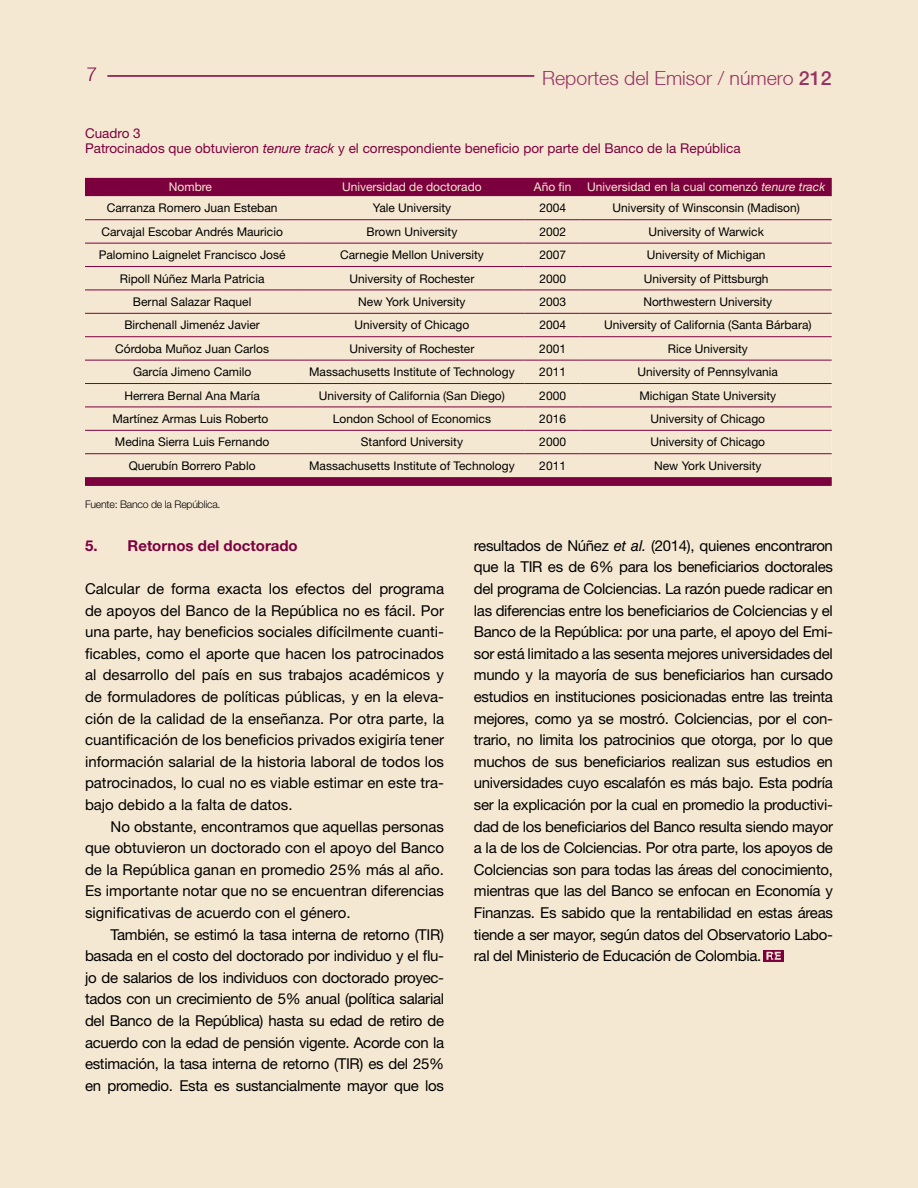
<style>
.page{position:relative;width:918px;height:1188px;background:#f5e8d2}
.page>*{position:absolute;margin:0;border:0;box-sizing:border-box;transform-origin:0 0}
.t1{font:300 19.5px "Helvetica Neue LT";color:#973364}
.t2{font:300 19.5px "Helvetica Neue LT";color:#7d003e}
.t3{font:15px/21.6px "Helvetica Neue LT Std";letter-spacing:-.02em;color:#000;text-align:justify}
.t4{font:700 15px "Helvetica Neue LT Std";color:#7d003e}
.t5{font:13.5px/15px "Helvetica Neue LT Std";color:#7d003e}
.t6{font:12px "Helvetica Neue LT Std";color:#000}
.t7{font:12px "Helvetica Neue LT Std";color:#f5e8d2}
.t8{font:300 10.5px "Helvetica Neue LT Std";letter-spacing:-.02em;color:#000}
.s1{font-family:"Helvetica Neue";font-weight:500}
.s2{font-style:italic}
.s3{font-family:"Helvetica LT Std";font-style:italic}
</style>
<div class="page">
<hr style="left:107px;top:75px;width:427px;height:2px;background:#7d003e">
<svg style="left:763px;top:950px;width:20px;height:11px"></svg>
<svg style="left:766px;top:952px;width:15px;height:8px"></svg>
<svg style="left:85px;top:178px;width:747px;height:308px;background:#7d013f"></svg>
<svg style="left:85px;top:196px;width:747px;height:281px"></svg>
<hr style="left:85px;top:219px;width:211px;height:1px;background:#7d003e">
<hr style="left:296px;top:219px;width:229px;height:1px;background:#7d003e">
<hr style="left:525px;top:219px;width:56px;height:1px;background:#7d003e">
<hr style="left:581px;top:219px;width:251px;height:1px;background:#7d003e">
<hr style="left:85px;top:243px;width:211px;height:1px;background:#7d003e">
<hr style="left:296px;top:243px;width:229px;height:1px;background:#7d003e">
<hr style="left:525px;top:243px;width:56px;height:1px;background:#7d003e">
<hr style="left:581px;top:243px;width:251px;height:1px;background:#7d003e">
<hr style="left:85px;top:266px;width:211px;height:1px;background:#7d003e">
<hr style="left:296px;top:266px;width:229px;height:1px;background:#7d003e">
<hr style="left:525px;top:266px;width:56px;height:1px;background:#7d003e">
<hr style="left:581px;top:266px;width:251px;height:1px;background:#7d003e">
<hr style="left:85px;top:290px;width:211px;height:1px;background:#7d003e">
<hr style="left:296px;top:290px;width:229px;height:1px;background:#7d003e">
<hr style="left:525px;top:290px;width:56px;height:1px;background:#7d003e">
<hr style="left:581px;top:290px;width:251px;height:1px;background:#7d003e">
<hr style="left:85px;top:313px;width:211px;height:1px;background:#7d003e">
<hr style="left:296px;top:313px;width:229px;height:1px;background:#7d003e">
<hr style="left:525px;top:313px;width:56px;height:1px;background:#7d003e">
<hr style="left:581px;top:313px;width:251px;height:1px;background:#7d003e">
<hr style="left:85px;top:336px;width:211px;height:1px;background:#7d003e">
<hr style="left:296px;top:336px;width:229px;height:1px;background:#7d003e">
<hr style="left:525px;top:336px;width:56px;height:1px;background:#7d003e">
<hr style="left:581px;top:336px;width:251px;height:1px;background:#7d003e">
<hr style="left:85px;top:360px;width:211px;height:1px;background:#7d003e">
<hr style="left:296px;top:360px;width:229px;height:1px;background:#7d003e">
<hr style="left:525px;top:360px;width:56px;height:1px;background:#7d003e">
<hr style="left:581px;top:360px;width:251px;height:1px;background:#7d003e">
<hr style="left:85px;top:383px;width:211px;height:1px;background:#7d003e">
<hr style="left:296px;top:383px;width:229px;height:1px;background:#7d003e">
<hr style="left:525px;top:383px;width:56px;height:1px;background:#7d003e">
<hr style="left:581px;top:383px;width:251px;height:1px;background:#7d003e">
<hr style="left:85px;top:407px;width:211px;height:1px;background:#7d003e">
<hr style="left:296px;top:407px;width:229px;height:1px;background:#7d003e">
<hr style="left:525px;top:407px;width:56px;height:1px;background:#7d003e">
<hr style="left:581px;top:407px;width:251px;height:1px;background:#7d003e">
<hr style="left:85px;top:430px;width:211px;height:1px;background:#7d003e">
<hr style="left:296px;top:430px;width:229px;height:1px;background:#7d003e">
<hr style="left:525px;top:430px;width:56px;height:1px;background:#7d003e">
<hr style="left:581px;top:430px;width:251px;height:1px;background:#7d003e">
<hr style="left:85px;top:453px;width:211px;height:1px;background:#7d003e">
<hr style="left:296px;top:453px;width:229px;height:1px;background:#7d003e">
<hr style="left:525px;top:453px;width:56px;height:1px;background:#7d003e">
<hr style="left:581px;top:453px;width:251px;height:1px;background:#7d003e">
<h1 class="t2" style="left:86px;top:63px;width:12px">7</h1>
<h1 class="t1" style="left:542px;top:67px;width:291px">Reportes del Emisor / número <span class="s1">212</span></h1>
<p class="t5" style="left:85px;top:125px;width:657px">Cuadro 3<br>Patrocinados que obtuvieron <span class="s2">tenure track</span> y el correspondiente beneficio por parte del Banco de la República</p>
<p class="t7" style="left:169px;top:180px;width:45px">Nombre</p>
<p class="t7" style="left:342px;top:180px;width:141px">Universidad de doctorado</p>
<p class="t7" style="left:534px;top:180px;width:39px">Año fin</p>
<p class="t7" style="left:587px;top:180px;width:239px">Universidad en la cual comenzó <span class="s2">tenure track</span></p>
<p class="t6" style="left:107px;top:201px;width:172px">Carranza Romero Juan Esteban</p>
<p class="t6" style="left:373px;top:201px;width:80px">Yale University</p>
<p class="t6" style="left:539px;top:201px;width:28px">2004</p>
<p class="t6" style="left:612px;top:201px;width:189px">University of Winsconsin (Madison)</p>
<p class="t6" style="left:101px;top:224px;width:183px">Carvajal Escobar Andrés Mauricio</p>
<p class="t6" style="left:367px;top:224px;width:92px">Brown University</p>
<p class="t6" style="left:539px;top:224px;width:28px">2002</p>
<p class="t6" style="left:648px;top:224px;width:117px">University of Warwick</p>
<p class="t6" style="left:99px;top:248px;width:188px">Palomino Laignelet Francisco José</p>
<p class="t6" style="left:340px;top:248px;width:145px">Carnegie Mellon University</p>
<p class="t6" style="left:539px;top:248px;width:28px">2007</p>
<p class="t6" style="left:647px;top:248px;width:120px">University of Michigan</p>
<p class="t6" style="left:120px;top:271px;width:146px">Ripoll Núñez Marla Patricia</p>
<p class="t6" style="left:350px;top:271px;width:126px">University of Rochester</p>
<p class="t6" style="left:539px;top:271px;width:28px">2000</p>
<p class="t6" style="left:644px;top:271px;width:127px">University of Pittsburgh</p>
<p class="t6" style="left:133px;top:294px;width:120px">Bernal Salazar Raquel</p>
<p class="t6" style="left:358px;top:294px;width:109px">New York University</p>
<p class="t6" style="left:539px;top:294px;width:28px">2003</p>
<p class="t6" style="left:643px;top:294px;width:130px">Northwestern University</p>
<p class="t6" style="left:124px;top:318px;width:137px">Birchenall Jimenéz Javier</p>
<p class="t6" style="left:355px;top:318px;width:116px">University of Chicago</p>
<p class="t6" style="left:539px;top:318px;width:28px">2004</p>
<p class="t6" style="left:604px;top:318px;width:209px">University of California (Santa Bárbara)</p>
<p class="t6" style="left:115px;top:341px;width:156px">Córdoba Muñoz Juan Carlos</p>
<p class="t6" style="left:350px;top:341px;width:126px">University of Rochester</p>
<p class="t6" style="left:539px;top:341px;width:28px">2001</p>
<p class="t6" style="left:668px;top:341px;width:81px">Rice University</p>
<p class="t6" style="left:133px;top:365px;width:120px">García Jimeno Camilo</p>
<p class="t6" style="left:309px;top:365px;width:207px">Massachusetts Institute of Technology</p>
<p class="t6" style="left:539px;top:365px;width:28px">2011</p>
<p class="t6" style="left:638px;top:365px;width:142px">University of Pennsylvania</p>
<p class="t6" style="left:125px;top:388px;width:137px">Herrera Bernal Ana María</p>
<p class="t6" style="left:319px;top:388px;width:187px">University of California (San Diego)</p>
<p class="t6" style="left:539px;top:388px;width:28px">2000</p>
<p class="t6" style="left:639px;top:388px;width:138px">Michigan State University</p>
<p class="t6" style="left:113px;top:411px;width:158px">Martínez Armas Luis Roberto</p>
<p class="t6" style="left:333px;top:411px;width:160px">London School of Economics</p>
<p class="t6" style="left:539px;top:411px;width:28px">2016</p>
<p class="t6" style="left:650px;top:411px;width:116px">University of Chicago</p>
<p class="t6" style="left:115px;top:435px;width:156px">Medina Sierra Luis Fernando</p>
<p class="t6" style="left:361px;top:435px;width:104px">Stanford University</p>
<p class="t6" style="left:539px;top:435px;width:28px">2000</p>
<p class="t6" style="left:650px;top:435px;width:116px">University of Chicago</p>
<p class="t6" style="left:129px;top:458px;width:128px">Querubín Borrero Pablo</p>
<p class="t6" style="left:309px;top:458px;width:207px">Massachusetts Institute of Technology</p>
<p class="t6" style="left:539px;top:458px;width:28px">2011</p>
<p class="t6" style="left:654px;top:458px;width:109px">New York University</p>
<p class="t8" style="left:85px;top:497px;width:137px">Fuente: Banco de la República.</p>
<p class="t4" style="left:85px;top:536px;width:214px">5. Retornos del doctorado</p>
<p class="t3" style="left:85px;top:578px;width:361px">Calcular de forma exacta los efectos del programa de apoyos del Banco de la República no es fácil. Por una parte, hay beneficios sociales difícilmente cuanti&shy;ficables, como el aporte que hacen los patrocinados al desarrollo del país en sus trabajos académicos y de formuladores de políticas públicas, y en la eleva&shy;ción de la calidad de la enseñanza. Por otra parte, la cuantificación de los beneficios privados exigiría tener información salarial de la historia laboral de todos los patrocinados, lo cual no es viable estimar en este tra&shy;bajo debido a la falta de datos.</p>
<p class="t3" style="left:85px;top:815px;width:361px;text-indent:26px">No obstante, encontramos que aquellas personas que obtuvieron un doctorado con el apoyo del Banco de la República ganan en promedio 25% más al año.<br>Es importante notar que no se encuentran diferencias significativas de acuerdo con el género.</p>
<p class="t3" style="left:85px;top:923px;width:361px;text-indent:26px">También, se estimó la tasa interna de retorno (TIR) basada en el costo del doctorado por individuo y el flu&shy;jo de salarios de los individuos con doctorado proyec&shy;tados con un crecimiento de 5% anual (política salarial del Banco de la República) hasta su edad de retiro de acuerdo con la edad de pensión vigente. Acorde con la estimación, la tasa interna de retorno (TIR) es del 25% en promedio. Esta es sustancialmente mayor que los</p>
<p class="t3" style="left:474px;top:534px;width:361px">resultados de Núñez <span class="s3">et al.</span> (2014), quienes encontraron que la TIR es de 6% para los beneficiarios doctorales del programa de Colciencias. La razón puede radicar en las diferencias entre los beneficiarios de Colciencias y el Banco de la República: por una parte, el apoyo del Emi&shy;sor está limitado a las sesenta mejores universidades del mundo y la mayoría de sus beneficiarios han cursado estudios en instituciones posicionadas entre las treinta mejores, como ya se mostró. Colciencias, por el con&shy;trario, no limita los patrocinios que otorga, por lo que muchos de sus beneficiarios realizan sus estudios en universidades cuyo escalafón es más bajo. Esta podría ser la explicación por la cual en promedio la productivi&shy;dad de los beneficiarios del Banco resulta siendo mayor a la de los de Colciencias. Por otra parte, los apoyos de Colciencias son para todas las áreas del conocimiento, mientras que las del Banco se enfocan en Economía y Finanzas. Es sabido que la rentabilidad en estas áreas tiende a ser mayor, según datos del Observatorio Labo&shy;ral del Ministerio de Educación de Colombia.</p>
</div>
